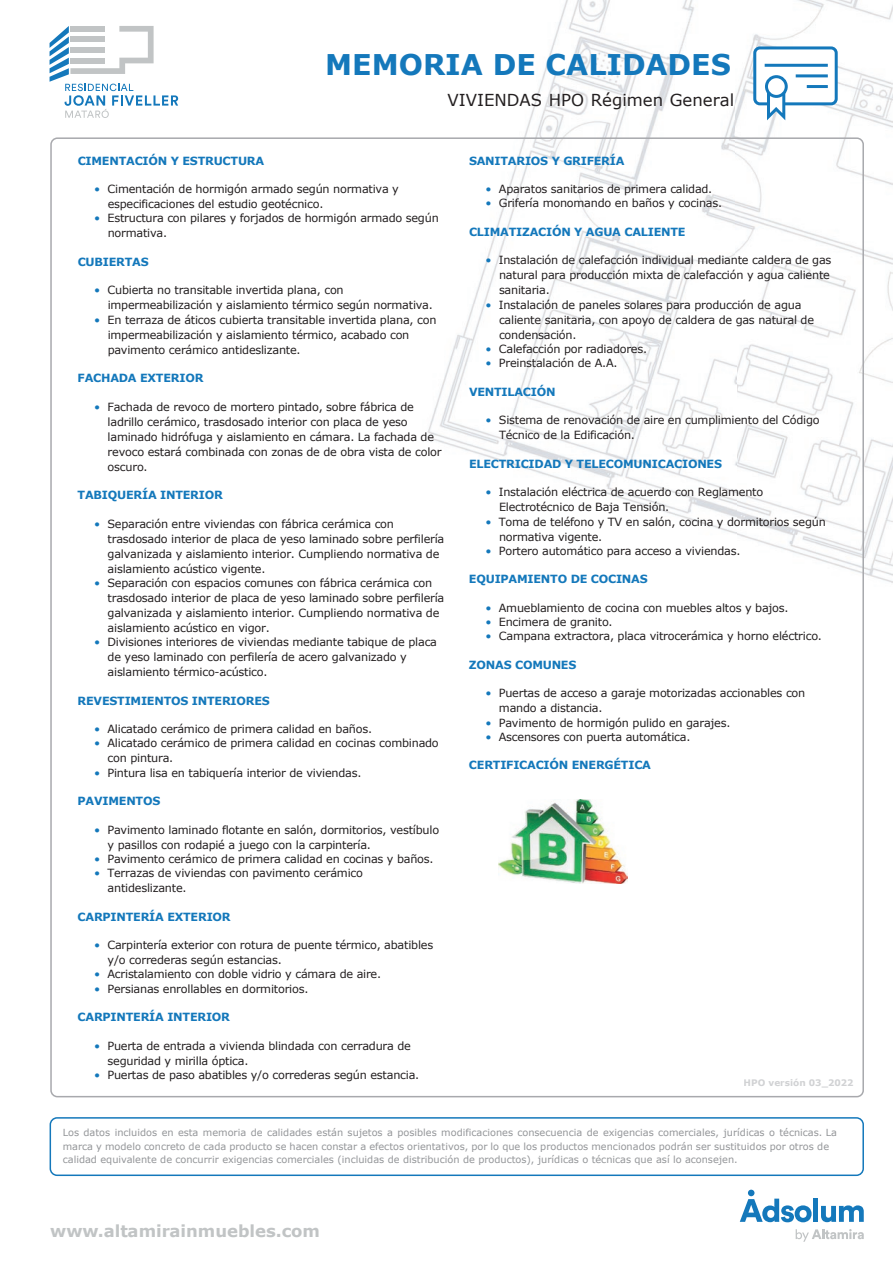
<style>
.page{position:relative;width:893px;height:1263px;background:#fff}
.page>*{position:absolute;margin:0;border:0;box-sizing:border-box;transform-origin:0 0}
.t1{font:700 28.5px "Verdana";color:#1478bb}
.t2{font:16.5px "Verdana";color:#231f20}
.t3{font:700 16.5px "Verdana";color:#c1c4c5}
.t4{font:11.25px/15px "Verdana";letter-spacing:-.02em;color:#231f20}
.t5{font:700 11.25px "Verdana";letter-spacing:-.02em;color:#1478bb}
.t6{font:9.75px/13.5px "Verdana";color:#939598}
.t7{font:700 9px "Verdana";color:#d1d2d4}
.s1{color:#1478bb}
</style>
<div class="page">
<img style="left:427px;top:0;width:466px;height:583px">
<div style="left:755px;top:48px;width:81px;height:56px;background:#fff;border-radius:5px"></div>
<div style="left:753px;top:46px;width:85px;height:59px;border:3px solid #1478bb;border-radius:5px"></div>
<svg style="left:765px;top:90px;width:22px;height:34px"></svg>
<hr style="left:765px;top:64px;width:63px;height:3px;background:#1478bb">
<hr style="left:796px;top:74px;width:32px;height:3px;background:#1478bb">
<hr style="left:807px;top:85px;width:21px;height:3px;background:#1478bb">
<svg style="left:766px;top:77px;width:20px;height:19px"></svg>
<div style="left:765px;top:75px;width:23px;height:23px;border:3px solid #1478bb;border-radius:50%"></div>
<img style="left:499px;top:799px;width:128px;height:84px">
<div style="left:50px;top:1117px;width:814px;height:59px;border:2px solid #1478bb;border-radius:7px"></div>
<div style="left:813px;top:1198px;width:5px;height:24px;background:#1478bb"></div>
<svg style="left:821px;top:1205px;width:43px;height:17px"></svg>
<svg style="left:740px;top:1190px;width:72px;height:32px"></svg>
<svg style="left:796px;top:1229px;width:68px;height:13px"></svg>
<svg style="left:50px;top:26px;width:128px;height:92px"></svg>
<h1 class="t1" style="left:325px;top:44px;width:407px">MEMORIA DE CALIDADES</h1>
<h2 class="t2" style="left:448px;top:88px;width:288px">VIVIENDAS HPO Régimen General</h2>
<p class="t5" style="left:78px;top:153px;width:188px">CIMENTACIÓN Y ESTRUCTURA</p>
<p class="t4" style="left:108px;top:181px;width:293px;text-indent:-13px"><span class="s1">•</span> Cimentación de hormigón armado según normativa y especificaciones del estudio geotécnico.</p>
<p class="t4" style="left:108px;top:211px;width:333px;text-indent:-14px"><span class="s1">•</span> Estructura con pilares y forjados de hormigón armado según normativa.</p>
<p class="t5" style="left:78px;top:254px;width:73px">CUBIERTAS</p>
<p class="t4" style="left:108px;top:283px;width:327px;text-indent:-13px"><span class="s1">•</span> Cubierta no transitable invertida plana, con impermeabilización y aislamiento térmico según normativa.</p>
<p class="t4" style="left:108px;top:312px;width:330px;text-indent:-14px"><span class="s1">•</span> En terraza de áticos cubierta transitable invertida plana, con impermeabilización y aislamiento térmico, acabado con pavimento cerámico antideslizante.</p>
<p class="t5" style="left:78px;top:370px;width:127px">FACHADA EXTERIOR</p>
<p class="t4" style="left:108px;top:399px;width:335px;text-indent:-13px"><span class="s1">•</span> Fachada de revoco de mortero pintado, sobre fábrica de ladrillo cerámico, trasdosado interior con placa de yeso laminado hidrófuga y aislamiento en cámara. La fachada de revoco estará combinada con zonas de de obra vista de color oscuro.</p>
<p class="t5" style="left:78px;top:487px;width:147px">TABIQUERÍA INTERIOR</p>
<p class="t4" style="left:108px;top:516px;width:338px;text-indent:-13px"><span class="s1">•</span> Separación entre viviendas con fábrica cerámica con trasdosado interior de placa de yeso laminado sobre perfilería galvanizada y aislamiento interior. Cumpliendo normativa de aislamiento acústico vigente.</p>
<p class="t4" style="left:108px;top:575px;width:338px;text-indent:-14px"><span class="s1">•</span> Separación con espacios comunes con fábrica cerámica con trasdosado interior de placa de yeso laminado sobre perfilería galvanizada y aislamiento interior. Cumpliendo normativa de aislamiento acústico en vigor.</p>
<p class="t4" style="left:108px;top:634px;width:331px;text-indent:-13px"><span class="s1">•</span> Divisiones interiores de viviendas mediante tabique de placa de yeso laminado con perfilería de acero galvanizado y aislamiento térmico-acústico.</p>
<p class="t5" style="left:78px;top:693px;width:194px">REVESTIMIENTOS INTERIORES</p>
<p class="t4" style="left:94px;top:721px;width:280px"><span class="s1">•</span> Alicatado cerámico de primera calidad en baños.</p>
<p class="t4" style="left:108px;top:736px;width:333px;text-indent:-13px"><span class="s1">•</span> Alicatado cerámico de primera calidad en cocinas combinado con pintura.</p>
<p class="t4" style="left:94px;top:765px;width:269px"><span class="s1">•</span> Pintura lisa en tabiquería interior de viviendas.</p>
<p class="t5" style="left:78px;top:793px;width:84px">PAVIMENTOS</p>
<p class="t4" style="left:108px;top:822px;width:333px;text-indent:-13px"><span class="s1">•</span> Pavimento laminado flotante en salón, dormitorios, vestíbulo y pasillos con rodapié a juego con la carpintería.</p>
<p class="t4" style="left:94px;top:851px;width:341px"><span class="s1">•</span> Pavimento cerámico de primera calidad en cocinas y baños.</p>
<p class="t4" style="left:108px;top:865px;width:257px;text-indent:-14px"><span class="s1">•</span> Terrazas de viviendas con pavimento cerámico antideslizante.</p>
<p class="t5" style="left:78px;top:909px;width:155px">CARPINTERÍA EXTERIOR</p>
<p class="t4" style="left:108px;top:937px;width:327px;text-indent:-13px"><span class="s1">•</span> Carpintería exterior con rotura de puente térmico, abatibles y/o correderas según estancias.</p>
<p class="t4" style="left:94px;top:967px;width:289px"><span class="s1">•</span> Acristalamiento con doble vidrio y cámara de aire.</p>
<p class="t4" style="left:94px;top:981px;width:216px"><span class="s1">•</span> Persianas enrollables en dormitorios.</p>
<p class="t5" style="left:78px;top:1009px;width:154px">CARPINTERÍA INTERIOR</p>
<p class="t4" style="left:108px;top:1038px;width:305px;text-indent:-14px"><span class="s1">•</span> Puerta de entrada a vivienda blindada con cerradura de seguridad y mirilla óptica.</p>
<p class="t4" style="left:94px;top:1067px;width:327px"><span class="s1">•</span> Puertas de paso abatibles y/o correderas según estancia.</p>
<p class="t5" style="left:469px;top:153px;width:157px">SANITARIOS Y GRIFERÍA</p>
<p class="t4" style="left:485px;top:182px;width:228px"><span class="s1">•</span> Aparatos sanitarios de primera calidad.</p>
<p class="t4" style="left:485px;top:196px;width:238px"><span class="s1">•</span> Grifería monomando en baños y cocinas.</p>
<p class="t5" style="left:469px;top:224px;width:218px">CLIMATIZACIÓN Y AGUA CALIENTE</p>
<p class="t4" style="left:499px;top:253px;width:334px;text-indent:-13px"><span class="s1">•</span> Instalación de calefacción individual mediante caldera de gas natural para producción mixta de calefacción y agua caliente sanitaria.</p>
<p class="t4" style="left:499px;top:297px;width:317px;text-indent:-14px"><span class="s1">•</span> Instalación de paneles solares para producción de agua caliente sanitaria, con apoyo de caldera de gas natural de condensación.</p>
<p class="t4" style="left:485px;top:341px;width:163px"><span class="s1">•</span> Calefacción por radiadores.</p>
<p class="t4" style="left:485px;top:355px;width:134px"><span class="s1">•</span> Preinstalación de A.A.</p>
<p class="t5" style="left:469px;top:384px;width:88px">VENTILACIÓN</p>
<p class="t4" style="left:499px;top:412px;width:322px;text-indent:-13px"><span class="s1">•</span> Sistema de renovación de aire en cumplimiento del Código<br>Técnico de la Edificación.</p>
<p class="t5" style="left:469px;top:456px;width:255px">ELECTRICIDAD Y TELECOMUNICACIONES</p>
<p class="t4" style="left:499px;top:484px;width:266px;text-indent:-13px"><span class="s1">•</span> Instalación eléctrica de acuerdo con Reglamento<br>Electrotécnico de Baja Tensión.</p>
<p class="t4" style="left:499px;top:514px;width:328px;text-indent:-14px"><span class="s1">•</span> Toma de teléfono y TV en salón, cocina y dormitorios según normativa vigente.</p>
<p class="t4" style="left:485px;top:543px;width:256px"><span class="s1">•</span> Portero automático para acceso a viviendas.</p>
<p class="t5" style="left:469px;top:571px;width:180px">EQUIPAMIENTO DE COCINAS</p>
<p class="t4" style="left:485px;top:600px;width:305px"><span class="s1">•</span> Amueblamiento de cocina con muebles altos y bajos.</p>
<p class="t4" style="left:485px;top:614px;width:129px"><span class="s1">•</span> Encimera de granito.</p>
<p class="t4" style="left:485px;top:628px;width:338px"><span class="s1">•</span> Campana extractora, placa vitrocerámica y horno eléctrico.</p>
<p class="t5" style="left:469px;top:657px;width:109px">ZONAS COMUNES</p>
<p class="t4" style="left:499px;top:685px;width:308px;text-indent:-13px"><span class="s1">•</span> Puertas de acceso a garaje motorizadas accionables con mando a distancia.</p>
<p class="t4" style="left:485px;top:715px;width:246px"><span class="s1">•</span> Pavimento de hormigón pulido en garajes.</p>
<p class="t4" style="left:485px;top:729px;width:207px"><span class="s1">•</span> Ascensores con puerta automática.</p>
<p class="t5" style="left:469px;top:757px;width:184px">CERTIFICACIÓN ENERGÉTICA</p>
<p class="t7" style="left:744px;top:1076px;width:112px">HPO versión 03_2022</p>
<p class="t6" style="left:63px;top:1126px;width:776px">Los datos incluidos en esta memoria de calidades están sujetos a posibles modificaciones consecuencia de exigencias comerciales, jurídicas o técnicas. La marca y modelo concreto de cada producto se hacen constar a efectos orientativos, por lo que los productos mencionados podrán ser sustituidos por otros de calidad equivalente de concurrir exigencias comerciales (incluidas de distribución de productos), jurídicas o técnicas que así lo aconsejen.</p>
<h2 class="t3" style="left:50px;top:1219px;width:271px">www.altamirainmuebles.com</h2>
</div>
